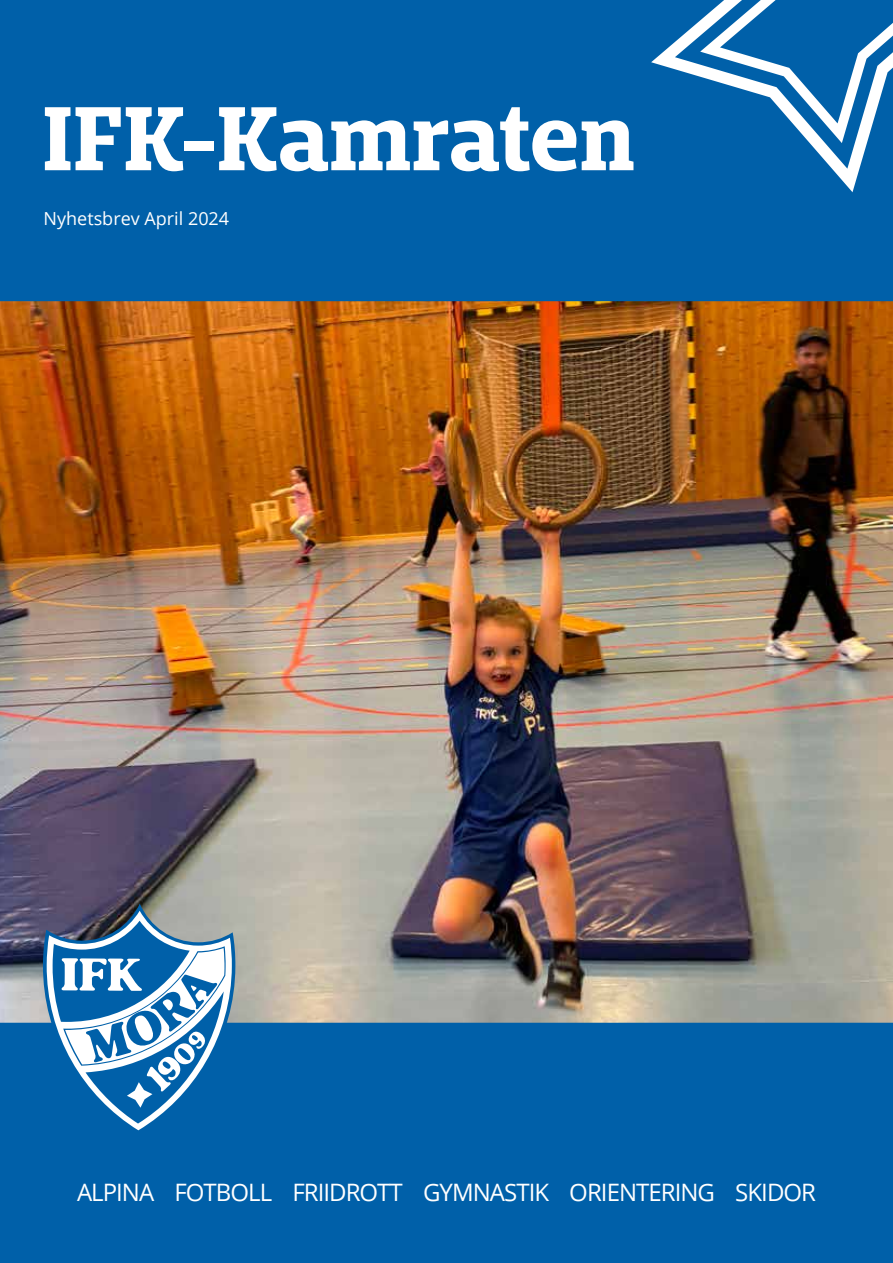
<style>
.page{position:relative;width:893px;height:1263px;background:#fff}
.page>*{position:absolute;margin:0;border:0;box-sizing:border-box;transform-origin:0 0}
.t1{font:700 84px "Bommer Slab";color:#fff}
.t2{font:24px "Open Sans";letter-spacing:-.04em;color:#fff}
.t3{font:18px "Open Sans";color:#fff}
</style>
<div class="page">
<img style="left:0;top:301px;width:893px;height:722px">
<div style="left:0;top:0;width:893px;height:301px;background:#0060a9"></div>
<div style="left:0;top:1023px;width:893px;height:240px;background:#0060a9"></div>
<svg style="left:651px;top:0;width:242px;height:192px;fill:#0060a9"></svg>
<svg style="left:43px;top:904px;width:192px;height:230px"></svg>
<h1 class="t1" style="left:43px;top:76px;width:594px">IFK-Kamraten</h1>
<p class="t3" style="left:44px;top:206px;width:187px">Nyhetsbrev April 2024</p>
<p class="t2" style="left:77px;top:1176px;width:741px">ALPINA FOTBOLL FRIIDROTT GYMNASTIK ORIENTERING SKIDOR</p>
</div>
